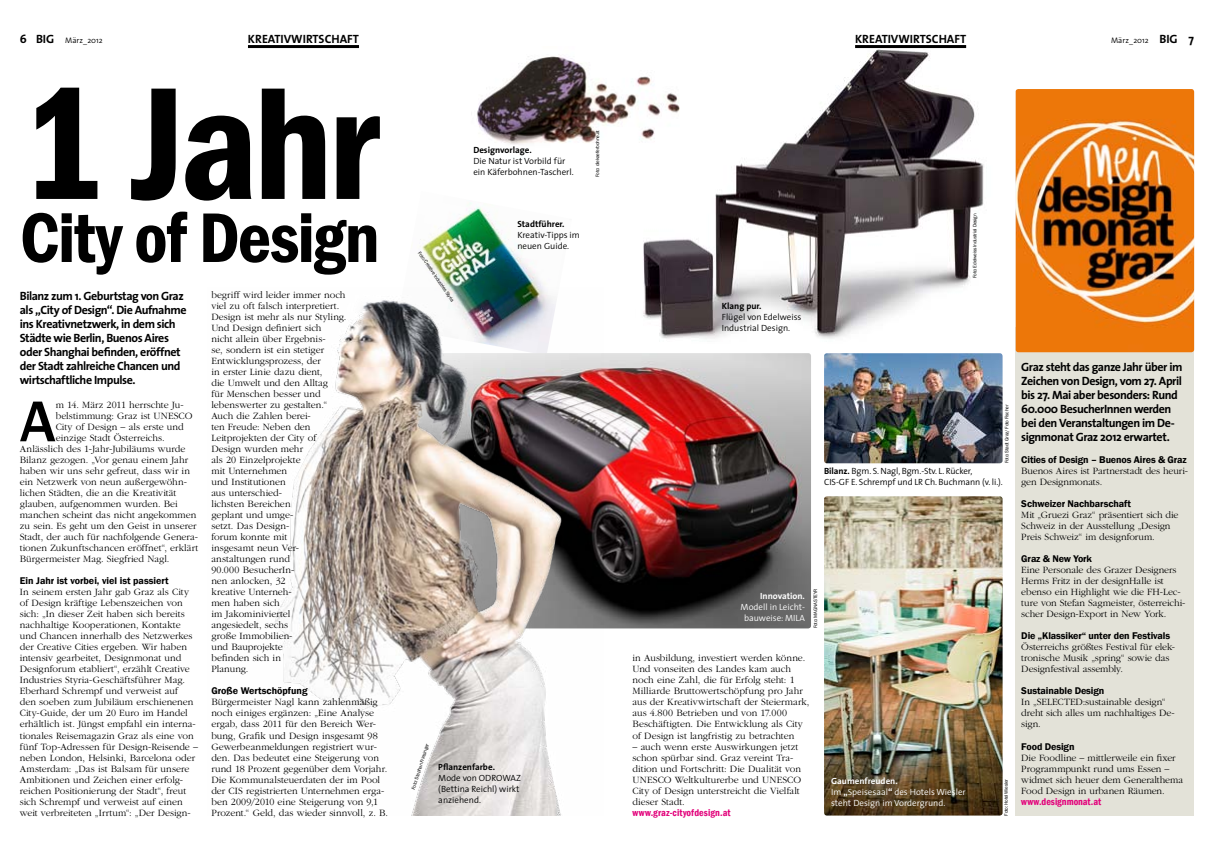
<style>
.page{position:relative;width:1214px;height:851px;background:#fff}
.page>*{position:absolute;margin:0;border:0;box-sizing:border-box;transform-origin:0 0}
.t1{font:600 condensed 165.4px "Franklin Gothic";color:#000}
.t2{font:600 condensed 72.6px "Franklin Gothic";letter-spacing:-.025em;color:#000}
.t3{font:500 59.5px "Franklin Gothic";color:#000}
.t4{font:700 12px/14px "The Sans";letter-spacing:-.04em;color:#000}
.t5{font:700 12px "The Sans";letter-spacing:-.005em;color:#000}
.t6{font:300 10px/11px "ITC Garamond Std";color:#000}
.t7{font:600 10px "Franklin Gothic";letter-spacing:-.005em;color:#000}
.t8{font:600 condensed 10px "Franklin Gothic";letter-spacing:.005em;color:#e2007a}
.t9{font:300 9px/11px "The Sans";color:#000}
.t10{font:300 9px/11px "The Sans";color:#fff}
.t11{font:700 9px "The Sans";color:#000}
.t12{font:700 9px "The Sans";letter-spacing:-.005em;color:#fff}
.t13{font:300 8px "The Sans";color:#000}
.t14{font:5px "Franklin Gothic";letter-spacing:-.03em;color:#000}
.s1{font-weight:700;font-size:12px}
.s2{font-weight:700}
</style>
<div class="page">
<img style="left:420px;top:202px;width:125px;height:85px">
<img style="left:643px;top:45px;width:341px;height:294px">
<img style="left:477px;top:47px;width:202px;height:111px">
<div style="left:1015px;top:326px;width:178px;height:489px;background:#e3e2d8"></div>
<img style="left:603px;top:353px;width:208px;height:275px">
<img style="left:1015px;top:89px;width:178px;height:263px">
<img style="left:824px;top:496px;width:178px;height:319px">
<img style="left:275px;top:287px;width:328px;height:528px">
<img style="left:824px;top:353px;width:178px;height:110px">
<hr style="left:855px;top:45px;width:111px;height:3px;background:#000">
<hr style="left:248px;top:45px;width:111px;height:3px;background:#000">
<p class="t13" style="left:20px;top:33px;width:84px"><span class="s1">6 BIG</span> März_2012</p>
<p class="t5" style="left:248px;top:28px;width:112px">Kreativwi rtsc haft</p>
<p class="t5" style="left:855px;top:28px;width:112px">Kreativwi rtsc haft</p>
<p class="t13" style="left:1110px;top:33px;width:84px">März_2012 <span class="s1">BIG 7</span></p>
<h1 class="t1" style="left:20px;top:33px;width:361px">1 Jahr</h1>
<h2 class="t2" style="left:20px;top:189px;width:361px">City of Design</h2>
<p class="t4" style="left:20px;top:288px;width:168px">Bilanz zum 1. Geburtstag von Graz als „City of Design“. Die Aufnahme ins Kreativnetzwerk, in dem sich<br>Städte wie Berlin, Buenos Aires oder Shanghai befinden, eröffnet der Stadt zahlreiche Chancen und wirtschaftliche Impulse.</p>
<p class="t6" style="left:211px;top:289px;width:136px">begriff wird leider immer noch viel zu oft falsch interpretiert.<br>Design ist mehr als nur Styling.<br>Und Design definiert sich<br>nicht allein über Ergebnis-<br>se, sondern ist ein stetiger<br>Entwicklungsprozess, der<br>in erster Linie dazu dient,<br>die Umwelt und den Alltag<br>für Menschen besser und lebenswerter zu gestalten.“<br>Auch die Zahlen berei-<br>ten Freude: Neben den<br>Leitprojekten der City of<br>Design wurden mehr<br>als 20 Einzelprojekte<br>mit Unternehmen<br>und Institutionen<br>aus unterschied-<br>lichsten Bereichen<br>geplant und umge-<br>setzt. Das Design-<br>forum konnte mit<br>insgesamt neun Ver&shy;anstaltungen rund<br>90.000 BesucherIn-<br>nen anlocken, 32<br>kreative Unterneh-<br>men haben sich<br>im Jakominiviertel<br>angesiedelt, sechs<br>große Immobilien-<br>und Bauprojekte<br>befinden sich in<br>Planung.</p>
<p class="t7" style="left:211px;top:684px;width:98px">Große Wertschöpfung</p>
<p class="t6" style="left:211px;top:696px;width:178px">Bürgermeister Nagl kann zahlenmäßig noch einiges ergänzen: „Eine Analyse ergab, dass 2011 für den Bereich Wer&shy;bung, Grafik und Design insgesamt 98<br>Gewerbeanmeldungen registriert wur&shy;den. Das bedeutet eine Steigerung von rund 18 Prozent gegenüber dem Vorjahr.<br>Die Kommunalsteuerdaten der im Pool der CIS registrierten Unternehmen erga&shy;ben 2009/2010 eine Steigerung von 9,1<br>Prozent.“ Geld, das wieder sinnvoll, z. B.</p>
<p class="t6" style="left:56px;top:399px;width:129px">m 14. März 2011 herrschte Ju-</p>
<p class="t6" style="left:56px;top:410px;width:138px">belstimmung: Graz ist UNESCO</p>
<p class="t6" style="left:56px;top:421px;width:129px">City of Design – als erste und</p>
<p class="t6" style="left:56px;top:432px;width:110px">einzige Stadt Österreichs.</p>
<p class="t6" style="left:20px;top:443px;width:167px">Anlässlich des 1-Jahr-Jubiläums wurde</p>
<p class="t6" style="left:20px;top:454px;width:170px">Bilanz gezogen. „Vor genau einem Jahr</p>
<p class="t6" style="left:20px;top:465px;width:172px">haben wir uns sehr gefreut, dass wir in</p>
<p class="t6" style="left:20px;top:476px;width:168px">ein Netzwerk von neun außergewöhn-</p>
<p class="t6" style="left:20px;top:487px;width:158px">lichen Städten, die an die Kreativität</p>
<p class="t6" style="left:20px;top:498px;width:159px">glauben, aufgenommen wurden. Bei</p>
<p class="t6" style="left:20px;top:509px;width:178px">manchen scheint das nicht angekommen</p>
<p class="t6" style="left:20px;top:520px;width:178px">zu sein. Es geht um den Geist in unserer</p>
<p class="t6" style="left:20px;top:531px;width:180px">Stadt, der auch für nachfolgende Genera-</p>
<p class="t6" style="left:20px;top:542px;width:180px">tionen Zukunftschancen eröffnet“, erklärt</p>
<p class="t6" style="left:20px;top:553px;width:151px">Bürgermeister Mag. Siegfried Nagl.</p>
<p class="t7" style="left:20px;top:574px;width:150px">Ein Jahr ist vorbei, viel ist passiert</p>
<p class="t6" style="left:20px;top:586px;width:180px">In seinem ersten Jahr gab Graz als City of Design kräftige Lebenszeichen von sich: „In dieser Zeit haben sich bereits nachhaltige Kooperationen, Kontakte und Chancen innerhalb des Netzwerkes der Creative Cities ergeben. Wir haben intensiv gearbeitet, Designmonat und Designforum etabliert“, erzählt Creative Industries Styria-Geschäftsführer Mag.<br>Eberhard Schrempf und verweist auf<br>den soeben zum Jubiläum erschienenen City-Guide, der um 20 Euro im Handel erhältlich ist. Jüngst empfahl ein interna&shy;tionales Reisemagazin Graz als eine von fünf Top-Adressen für Design-Reisende – neben London, Helsinki, Barcelona oder Amsterdam: „Das ist Balsam für unsere Ambitionen und Zeichen einer erfolg&shy;reichen Positionierung der Stadt“, freut sich Schrempf und verweist auf einen weit verbreiteten „Irrtum“: „Der Design-</p>
<h3 class="t3" style="left:20px;top:384px;width:37px">A</h3>
<p class="t14" style="left:422px;top:250px;width:61px;rotate:56deg">Foto: Creative Industries Styria</p>
<p class="t11" style="left:473px;top:142px;width:60px">Designvorlage.</p>
<p class="t9" style="left:473px;top:155px;width:102px">Die Natur ist Vorbild für ein Käferbohnen-Tascherl.</p>
<p class="t14" style="left:594px;top:177px;width:48px;rotate:-90deg">Foto: diekaeferbohne.at</p>
<p class="t11" style="left:517px;top:216px;width:49px">Stadtführer.</p>
<p class="t9" style="left:517px;top:229px;width:64px">Kreativ-Tipps im neuen Guide.</p>
<p class="t14" style="left:410px;top:788px;width:49px;rotate:-73deg">Foto: Stephan Friesinger</p>
<p class="t11" style="left:438px;top:759px;width:58px">Pflanzenfarbe.</p>
<p class="t9" style="left:438px;top:772px;width:84px">Mode von ODROWAZ (Bettina Reichl) wirkt anziehend.</p>
<p class="t11" style="left:721px;top:298px;width:41px">Klang pur.</p>
<p class="t9" style="left:721px;top:310px;width:81px">Flügel von Edelweiss<br>Industrial Design.</p>
<p class="t14" style="left:971px;top:278px;width:66px;rotate:-90deg">Foto: Edelweiss Industrial Design</p>
<p class="t14" style="left:1003px;top:463px;width:60px;rotate:-90deg">Foto: Stadt Graz/ Foto Fischer</p>
<p class="t9" style="left:824px;top:465px;width:180px"><span class="s2">Bilanz.</span> Bgm. S. Nagl, Bgm.-Stv. L. Rücker,<br>CIS-GF E. Schrempf und LR Ch. Buchmann (v. li.).</p>
<p class="t12" style="left:760px;top:588px;width:46px">Innovation.</p>
<p class="t10" style="left:740px;top:601px;width:66px;text-align:center">Modell in Leicht&shy;bauweise: MILA</p>
<p class="t14" style="left:812px;top:628px;width:41px;rotate:-90deg">Foto: MAGNA STEYR</p>
<p class="t6" style="left:632px;top:652px;width:178px">in Ausbildung, investiert werden könne.<br>Und vonseiten des Landes kam auch noch eine Zahl, die für Erfolg steht: 1<br>Milliarde Bruttowertschöpfung pro Jahr aus der Kreativwirtschaft der Steiermark, aus 4.800 Betrieben und von 17.000<br>Beschäftigten. Die Entwicklung als City of Design ist langfristig zu betrachten</p>
<p class="t6" style="left:632px;top:740px;width:170px">– auch wenn erste Auswirkungen jetzt schon spürbar sind. Graz vereint Tra&shy;dition und Fortschritt: Die Dualität von UNESCO Weltkulturerbe und UNESCO City of Design unterstreicht die Vielfalt dieser Stadt.</p>
<p class="t8" style="left:632px;top:805px;width:99px">www.graz-cityofdesign.at</p>
<p class="t10" style="left:831px;top:775px;width:136px"><span class="s2">Gaumenfreuden.<br></span>Im <span class="s2">„</span>Speisesaal<span class="s2">“</span> des Hotels Wiesler steht Design im Vordergrund.</p>
<p class="t14" style="left:1002px;top:815px;width:38px;rotate:-90deg">Foto: Hotel Wiesler</p>
<p class="t4" style="left:1021px;top:359px;width:163px">Graz steht das ganze Jahr über im<br>Zeichen von Design, vom 27. April bis 27. Mai aber besonders: Rund<br>60.000 BesucherInnen werden bei den Veranstaltungen im De-</p>
<p class="t4" style="left:1021px;top:429px;width:150px">signmonat Graz 2012 erwartet.</p>
<p class="t7" style="left:1021px;top:453px;width:167px">Cities of Design – Buenos Aires &amp; Graz</p>
<p class="t6" style="left:1021px;top:465px;width:168px">Buenos Aires ist Partnerstadt des heuri&shy;gen Designmonats.</p>
<p class="t7" style="left:1021px;top:497px;width:111px">Schweizer Nachbarschaft</p>
<p class="t6" style="left:1021px;top:509px;width:159px">Mit „Gruezi Graz“ präsentiert sich die<br>Schweiz in der Ausstellung „Design<br>Preis Schweiz“ im designforum.</p>
<p class="t7" style="left:1021px;top:552px;width:72px">Graz &amp; New York</p>
<p class="t6" style="left:1021px;top:564px;width:165px">Eine Personale des Grazer Designers Herms Fritz in der designHalle ist ebenso ein Highlight wie die FH-Lec&shy;ture von Stefan Sagmeister, österreichi&shy;scher Design-Export in New York.</p>
<p class="t7" style="left:1021px;top:629px;width:150px">Die „Klassiker“ unter den Festivals</p>
<p class="t6" style="left:1021px;top:641px;width:155px">Österreichs größtes Festival für elek&shy;tronische Musik „spring“ sowie das<br>Designfestival assembly.</p>
<p class="t7" style="left:1021px;top:684px;width:85px">Sustainable Design</p>
<p class="t6" style="left:1021px;top:696px;width:155px">In „SELECTED:sustainable design“ dreht sich alles um nachhaltiges De&shy;sign.</p>
<p class="t7" style="left:1021px;top:739px;width:55px">Food Design</p>
<p class="t6" style="left:1021px;top:751px;width:163px">Die Foodline – mittlerweile ein fixer Programmpunkt rund ums Essen – widmet sich heuer dem Generalthema Food Design in urbanen Räumen.</p>
<p class="t8" style="left:1021px;top:794px;width:81px">www.designmonat.at</p>
</div>
